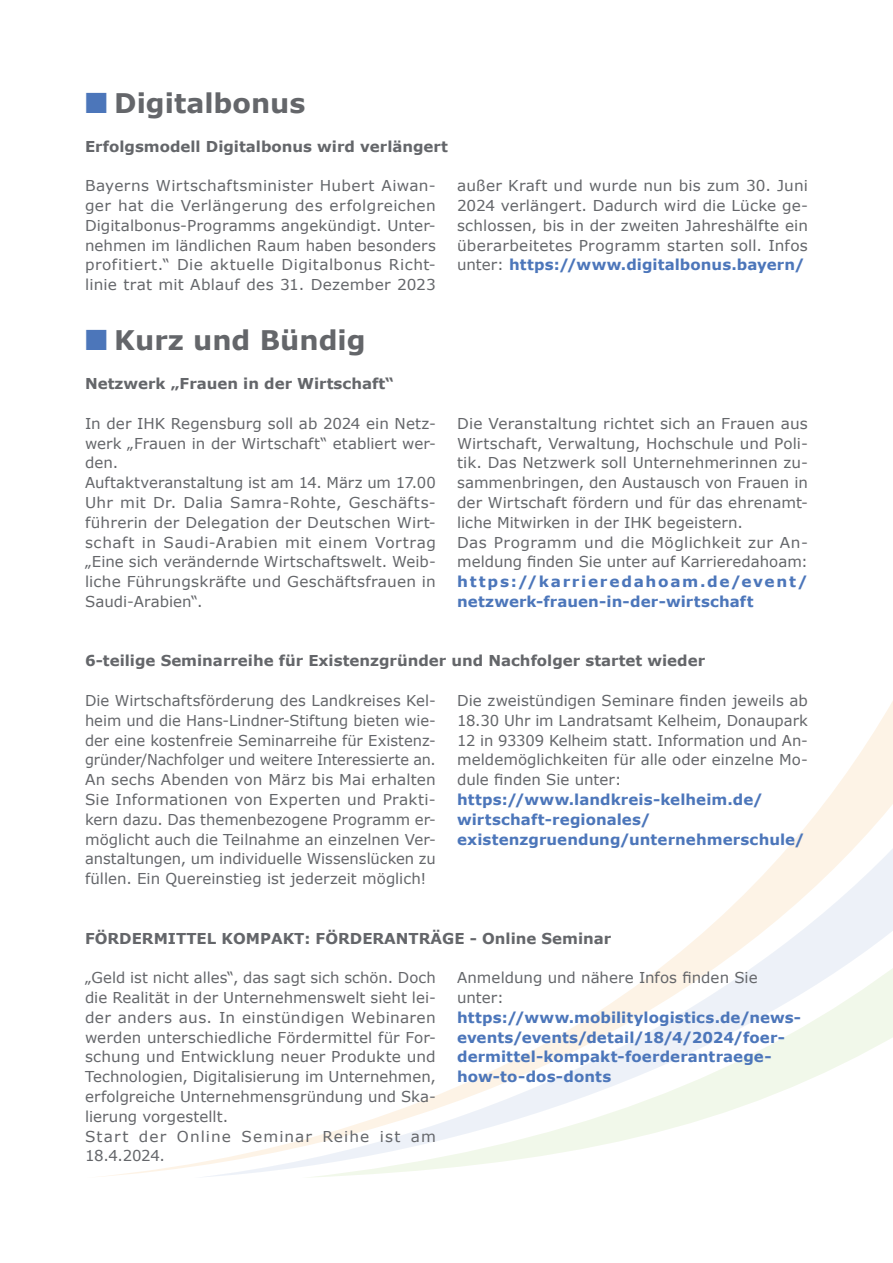
<style>
.page{position:relative;width:893px;height:1263px;background:#fff}
.page>*{position:absolute;margin:0;border:0;box-sizing:border-box;transform-origin:0 0}
.t1{font:700 27px "Verdana";color:#64666a}
.t2{font:15px/19.8px "Verdana";letter-spacing:.005em;color:#64666a}
.t3{font:700 15px/19.8px "Verdana";letter-spacing:.005em;color:#4c76ba}
.t4{font:700 15px "Verdana";color:#64666a}
.t5{font:700 15px/19.8px "Verdana";letter-spacing:.03em;color:#4c76ba}
.s1{font-family:"European Pi Three";font-weight:400;color:#4c76ba}
.s2{font-weight:700;color:#4c76ba}
</style>
<div class="page">
<svg style="left:101px;top:701px;width:792px;height:477px"></svg>
<h1 class="t1" style="left:85px;top:84px;width:222px"><span class="s1">!</span> Digitalbonus</h1>
<p class="t4" style="left:85px;top:135px;width:364px">Erfolgsmodell Digitalbonus wird verlängert</p>
<p class="t2" style="left:85px;top:176px;width:352px;text-align:justify">Bayerns Wirtschaftsminister Hubert Aiwan&shy;ger hat die Verlängerung des erfolgreichen Digitalbonus-Programms angekündigt. Unter&shy;nehmen im ländlichen Raum haben besonders profitiert.“ Die aktuelle Digitalbonus Richt&shy;linie trat mit Ablauf des 31. Dezember 2023</p>
<p class="t2" style="left:457px;top:176px;width:352px;text-align:justify">außer Kraft und wurde nun bis zum 30. Juni 2024 verlängert. Dadurch wird die Lücke ge&shy;schlossen, bis in der zweiten Jahreshälfte ein überarbeitetes Programm starten soll. Infos unter: <span class="s2">https://www.digitalbonus.bayern/</span></p>
<h1 class="t1" style="left:85px;top:321px;width:282px"><span class="s1">!</span> Kurz und Bündig</h1>
<p class="t4" style="left:85px;top:373px;width:310px">Netzwerk „Frauen in der Wirtschaft“</p>
<p class="t2" style="left:85px;top:413px;width:352px">In der IHK Regensburg soll ab 2024 ein Netz&shy;werk „Frauen in der Wirtschaft“ etabliert wer&shy;den.<br>Auftaktveranstaltung ist am 14. März um 17.00<br>Uhr mit Dr. Dalia Samra-Rohte, Geschäfts&shy;führerin der Delegation der Deutschen Wirt&shy;schaft in Saudi-Arabien mit einem Vortrag „Eine sich verändernde Wirtschaftswelt. Weib&shy;liche Führungskräfte und Geschäftsfrauen in Saudi-Arabien“.</p>
<p class="t2" style="left:457px;top:413px;width:352px">Die Veranstaltung richtet sich an Frauen aus Wirtschaft, Verwaltung, Hochschule und Poli&shy;tik. Das Netzwerk soll Unternehmerinnen zu&shy;sammenbringen, den Austausch von Frauen in der Wirtschaft fördern und für das ehrenamt&shy;liche Mitwirken in der IHK begeistern.<br>Das Programm und die Möglichkeit zur An&shy;meldung finden Sie unter auf Karrieredahoam:</p>
<p class="t5" style="left:457px;top:571px;width:352px">https://karrieredahoam.de/event/ netzwerk-frauen-in-der-wirtschaft</p>
<p class="t4" style="left:85px;top:650px;width:622px">6-teilige Seminarreihe für Existenzgründer und Nachfolger startet wieder</p>
<p class="t2" style="left:85px;top:690px;width:352px;text-align:justify">Die Wirtschaftsförderung des Landkreises Kel&shy;heim und die Hans-Lindner-Stiftung bieten wie&shy;der eine kostenfreie Seminarreihe für Existenz&shy;gründer/Nachfolger und weitere Interessierte an.<br>An sechs Abenden von März bis Mai erhalten Sie Informationen von Experten und Prakti&shy;kern dazu. Das themenbezogene Programm er&shy;möglicht auch die Teilnahme an einzelnen Ver&shy;anstaltungen, um individuelle Wissenslücken zu füllen. Ein Quereinstieg ist jederzeit möglich!</p>
<p class="t2" style="left:457px;top:690px;width:352px;text-align:justify">Die zweistündigen Seminare finden jeweils ab 18.30 Uhr im Landratsamt Kelheim, Donaupark 12 in 93309 Kelheim statt. Information und An&shy;meldemöglichkeiten für alle oder einzelne Mo&shy;dule finden Sie unter:</p>
<p class="t3" style="left:457px;top:789px;width:349px">https://www.landkreis-kelheim.de/ wirtschaft-regionales/ existenzgruendung/unternehmerschule/</p>
<p class="t4" style="left:85px;top:927px;width:528px">FÖRDERMITTEL KOMPAKT: FÖRDERANTRÄGE - Online Seminar</p>
<p class="t2" style="left:85px;top:968px;width:352px">„Geld ist nicht alles“, das sagt sich schön. Doch die Realität in der Unternehmenswelt sieht lei&shy;der anders aus. In einstündigen Webinaren werden unterschiedliche Fördermittel für For&shy;schung und Entwicklung neuer Produkte und Technologien, Digitalisierung im Unternehmen, erfolgreiche Unternehmensgründung und Ska&shy;lierung vorgestellt.<br>Start der Online Seminar Reihe ist am 18.4.2024.</p>
<p class="t2" style="left:457px;top:968px;width:302px">Anmeldung und nähere Infos finden Sie unter:</p>
<p class="t3" style="left:457px;top:1007px;width:345px">https://www.mobilitylogistics.de/news&shy;events/events/detail/18/4/2024/foer&shy;dermittel-kompakt-foerderantraege&shy;how-to-dos-donts</p>
</div>
